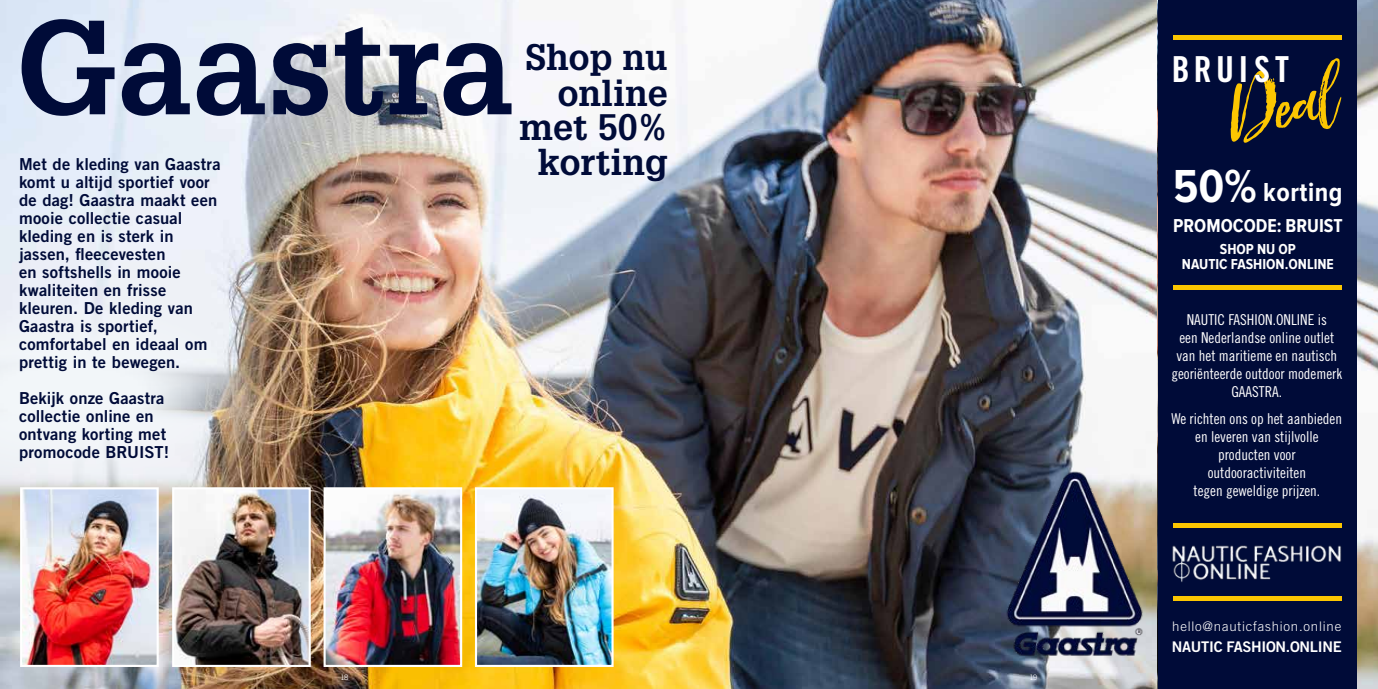
<style>
.page{position:relative;width:1378px;height:689px;background:#fff}
.page>*{position:absolute;margin:0;border:0;box-sizing:border-box;transform-origin:0 0}
.t1{font:700 130.65px "Glypha LT Std";color:#000b38}
.t2{font:italic 100.35px "Hello Sunshine";color:#fcc601}
.t3{font:700 48px "Proxima Nova A Cond";color:#fff}
.t4{font:700 36px/35.2px "Glypha LT Std";color:#000b38;text-align:right}
.t5{font:35.85px "Trade Gothic LT Std Bd Cn 20";letter-spacing:.12em;color:#fff}
.t6{font:700 27px "Proxima Nova A Cond";letter-spacing:.02em;color:#fff}
.t7{font:700 19.35px "Proxima Nova A Cond";color:#fff}
.t8{font:16.5px/18px "Trade Gothic LT Std Bd 2";letter-spacing:.01em;color:#000b38}
.t9{font:15px/18px "Trade Gothic LT Std Cn 18";color:#fff;text-align:center}
.t10{font:700 15px/15px "Proxima Nova A Cond";color:#fff;text-align:center}
.t11{font:14.7px "Trade Gothic LT Std Bd 2";letter-spacing:-.02em;color:#fff}
.t12{font:300 13.2px "Trade Gothic LT Std";letter-spacing:.06em;color:#fff}
.t13{font:300 7.5px "Trade Gothic LT Std";color:#fff}
</style>
<div class="page">
<img style="left:0;top:0;width:689px;height:689px">
<img style="left:478px;top:490px;width:132px;height:174px">
<div style="left:475px;top:487px;width:138px;height:180px;border:2px solid #fff"></div>
<img style="left:326px;top:490px;width:133px;height:174px">
<div style="left:323px;top:487px;width:139px;height:180px;border:2px solid #fff"></div>
<img style="left:175px;top:490px;width:133px;height:174px">
<div style="left:172px;top:487px;width:139px;height:180px;border:2px solid #fff"></div>
<img style="left:23px;top:490px;width:133px;height:174px">
<div style="left:20px;top:487px;width:139px;height:180px;border:2px solid #fff"></div>
<svg style="left:0;top:301px;width:256px;height:186px;fill:#eff2f7"></svg>
<img style="left:689px;top:0;width:469px;height:689px">
<svg style="left:1356px;top:0;width:22px;height:689px"></svg>
<div style="left:1158px;top:0;width:198px;height:689px;background:#000b38"></div>
<hr style="left:1173px;top:36px;width:169px;height:4px;background:#fcc601">
<div style="left:1173px;top:523px;width:169px;height:5px;background:#fcc601"></div>
<div style="left:1173px;top:285px;width:169px;height:5px;background:#fcc601"></div>
<hr style="left:1173px;top:597px;width:169px;height:4px;background:#fcc601">
<img style="left:1172px;top:545px;width:169px;height:37px">
<img style="left:998px;top:468px;width:152px;height:191px">
<h1 class="t1" style="left:16px;top:-13px;width:500px">Gaastra</h1>
<h3 class="t4" style="left:519px;top:38px;width:150px">Shop nu online met 50%</h3>
<p class="t8" style="left:19px;top:155px;width:203px">Met de kleding van Gaastra</p>
<h3 class="t4" style="left:538px;top:143px;width:131px">korting</h3>
<p class="t8" style="left:19px;top:173px;width:200px">komt u altijd sportief voor de dag! Gaastra maakt een mooie collectie casual kleding en is sterk in jassen, fleecevesten<br>en softshells in mooie kwaliteiten en frisse kleuren. De kleding van<br>Gaastra is sportief, comfortabel en ideaal om prettig in te bewegen.</p>
<p class="t8" style="left:19px;top:389px;width:152px">Bekijk onze Gaastra collectie online en ontvang korting met promocode BRUIST!</p>
<p class="t13" style="left:340px;top:672px;width:9px">18</p>
<p class="t13" style="left:1029px;top:672px;width:9px">19</p>
<h3 class="t5" style="left:1171px;top:47px;width:119px">BRUIST</h3>
<h2 class="t2" style="left:1214px;top:59px;width:112px;rotate:-11deg">Deal</h2>
<h3 class="t3" style="left:1173px;top:159px;width:85px">50%</h3>
<p class="t7" style="left:1173px;top:214px;width:171px">PROMOCODE: BRUIST</p>
<p class="t10" style="left:1182px;top:241px;width:153px">SHOP NU OP<br>NAUTIC FASHION.ONLINE</p>
<h3 class="t6" style="left:1263px;top:177px;width:81px">korting</h3>
<p class="t9" style="left:1171px;top:310px;width:172px">NAUTIC FASHION.ONLINE is<br>een Nederlandse online outlet van het maritieme en nautisch georiënteerde outdoor modemerk<br>GAASTRA.</p>
<p class="t9" style="left:1171px;top:409px;width:172px">We richten ons op het aanbieden en leveren van stijlvolle producten voor outdooractiviteiten<br>tegen geweldige prijzen.</p>
<p class="t12" style="left:1172px;top:618px;width:170px">hello@nauticfashion.online</p>
<p class="t11" style="left:1172px;top:638px;width:171px">NAUTIC FASHION.ONLINE</p>
</div>
